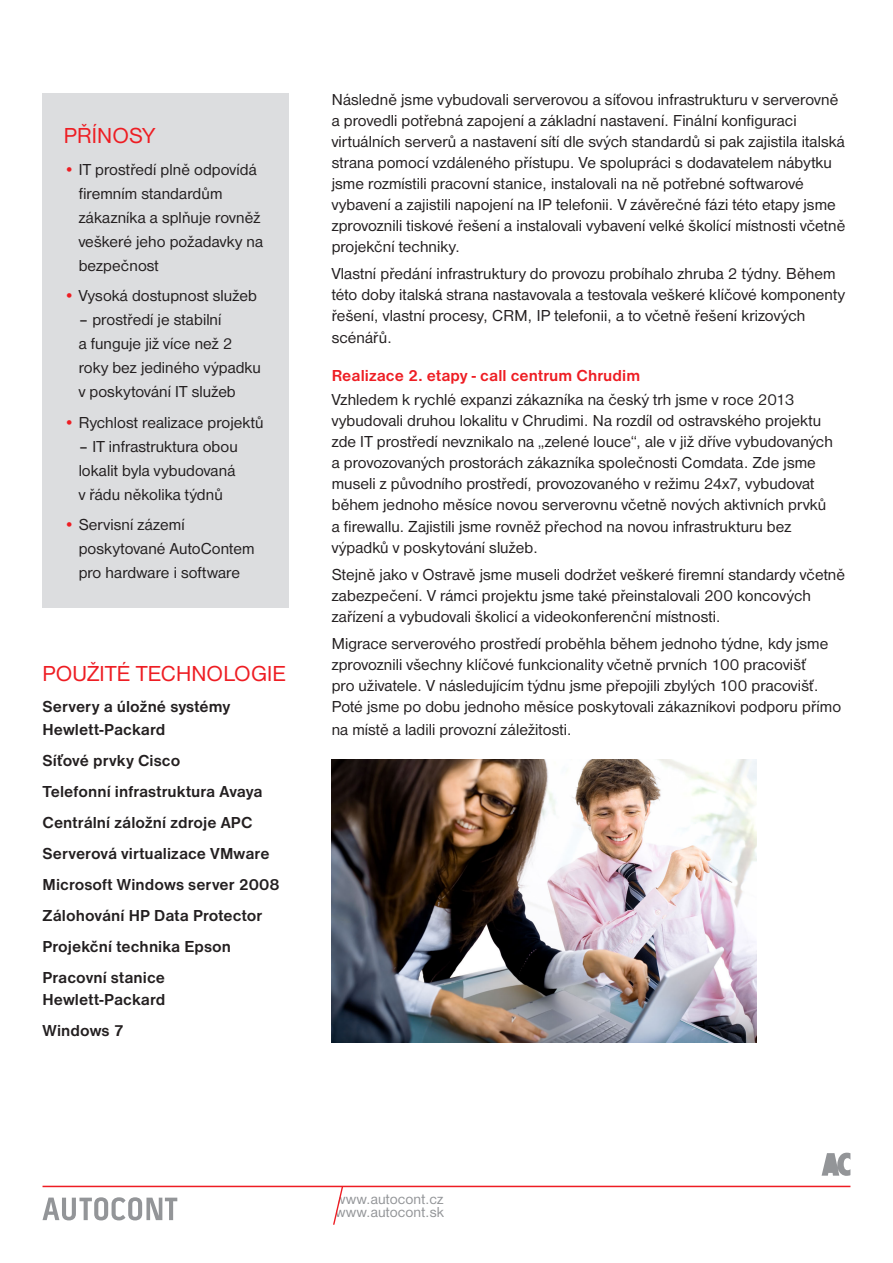
<style>
.page{position:relative;width:893px;height:1263px;background:#fff}
.page>*{position:absolute;margin:0;border:0;box-sizing:border-box;transform-origin:0 0}
.t1{font:22.5px "Nimbus Sans DOT";letter-spacing:.005em;color:#ee1d23}
.t2{font:16.5px/21px "Nimbus Sans DOT";letter-spacing:.005em;color:#231f20}
.t3{font:700 16.5px/31px "Nimbus Sans DOT";letter-spacing:.005em;color:#231f20}
.t4{font:700 16.5px "Nimbus Sans DOT";letter-spacing:.005em;color:#ee1d23}
.t5{font:15px/13.5px "Nimbus Sans DOT";letter-spacing:.01em;color:#939598}
.s1{color:#ee1d23}
</style>
<div class="page">
<svg style="left:43px;top:1197px;width:134px;height:23px"></svg>
<svg style="left:822px;top:1152px;width:28px;height:24px"></svg>
<svg style="left:332px;top:1187px;width:11px;height:38px"></svg>
<hr style="left:43px;top:1186px;width:807px;height:1px;background:#ee1d23">
<div style="left:43px;top:94px;width:246px;height:514px;background:#dcdddf"></div>
<img style="left:332px;top:759px;width:425px;height:284px">
<h1 class="t1" style="left:64px;top:127px;width:93px">PŘÍNOSY</h1>
<p class="t2" style="left:79px;top:159px;width:186px;line-height:24px;text-indent:-15px"><span class="s1">•</span> IT prostředí plně odpovídá firemním standardům zákazníka a splňuje rovněž veškeré jeho požadavky na bezpečnost</p>
<p class="t2" style="left:64px;top:287px;width:195px"><span class="s1">•</span> Vysoká dostupnost služeb</p>
<p class="t2" style="left:79px;top:309px;width:184px;line-height:24px">– prostředí je stabilní<br>a funguje již více než 2 roky bez jediného výpadku v poskytování IT služeb</p>
<p class="t2" style="left:64px;top:413px;width:201px"><span class="s1">•</span> Rychlost realizace projektů</p>
<p class="t2" style="left:79px;top:436px;width:161px;line-height:24px">– IT infrastruktura obou lokalit byla vybudovaná v řádu několika týdnů</p>
<p class="t2" style="left:79px;top:514px;width:177px;line-height:24px;text-indent:-15px"><span class="s1">•</span> Servisní zázemí poskytované AutoContem pro hardware i software</p>
<h1 class="t1" style="left:43px;top:666px;width:245px">POUŽITÉ TECHNOLOGIE</h1>
<p class="t3" style="left:43px;top:696px;width:189px;line-height:22.5px">Servery a úložné systémy<br>Hewlett-Packard</p>
<p class="t3" style="left:43px;top:746px;width:239px">Síťové prvky Cisco<br>Telefonní infrastruktura Avaya<br>Centrální záložní zdroje APC<br>Serverová virtualizace VMware<br>Microsoft Windows server 2008<br>Zálohování HP Data Protector<br>Projekční technika Epson<br>Pracovní stanice</p>
<p class="t3" style="left:43px;top:985px;width:124px">Hewlett-Packard<br>Windows 7</p>
<p class="t2" style="left:332px;top:90px;width:515px">Následně jsme vybudovali serverovou a síťovou infrastrukturu v serverovně a provedli potřebná zapojení a základní nastavení. Finální konfiguraci virtuálních serverů a nastavení sítí dle svých standardů si pak zajistila italská strana pomocí vzdáleného přístupu. Ve spolupráci s dodavatelem nábytku jsme rozmístili pracovní stanice, instalovali na ně potřebné softwarové vybavení a zajistili napojení na IP telefonii. V závěrečné fázi této etapy jsme zprovoznili tiskové řešení a instalovali vybavení velké školící místnosti včetně projekční techniky.</p>
<p class="t2" style="left:332px;top:264px;width:515px">Vlastní předání infrastruktury do provozu probíhalo zhruba 2 týdny. Během této doby italská strana nastavovala a testovala veškeré klíčové komponenty řešení, vlastní procesy, CRM, IP telefonii, a to včetně řešení krizových</p>
<p class="t2" style="left:332px;top:329px;width:62px">scénářů.</p>
<p class="t4" style="left:332px;top:369px;width:310px">Realizace 2. etapy - call centrum Chrudim</p>
<p class="t2" style="left:332px;top:391px;width:503px">Vzhledem k rychlé expanzi zákazníka na český trh jsme v roce 2013 vybudovali druhou lokalitu v Chrudimi. Na rozdíl od ostravského projektu zde IT prostředí nevznikalo na „zelené louce“, ale v již dříve vybudovaných a provozovaných prostorách zákazníka společnosti Comdata. Zde jsme museli z původního prostředí, provozovaného v režimu 24x7, vybudovat během jednoho měsíce novou serverovnu včetně nových aktivních prvků a firewallu. Zajistili jsme rovněž přechod na novou infrastrukturu bez výpadků v poskytování služeb.</p>
<p class="t2" style="left:332px;top:565px;width:515px">Stejně jako v Ostravě jsme museli dodržet veškeré firemní standardy včetně zabezpečení. V rámci projektu jsme také přeinstalovali 200 koncových zařízení a vybudovali školicí a videokonferenční místnosti.</p>
<p class="t2" style="left:332px;top:634px;width:511px">Migrace serverového prostředí proběhla během jednoho týdne, kdy jsme zprovoznili všechny klíčové funkcionality včetně prvních 100 pracovišť<br>pro uživatele. V následujícím týdnu jsme přepojili zbylých 100 pracovišť.<br>Poté jsme po dobu jednoho měsíce poskytovali zákazníkovi podporu přímo</p>
<p class="t2" style="left:332px;top:720px;width:241px">na místě a ladili provozní záležitosti.</p>
<p class="t5" style="left:335px;top:1193px;width:110px">www.autocont.cz www.autocont.sk</p>
</div>
